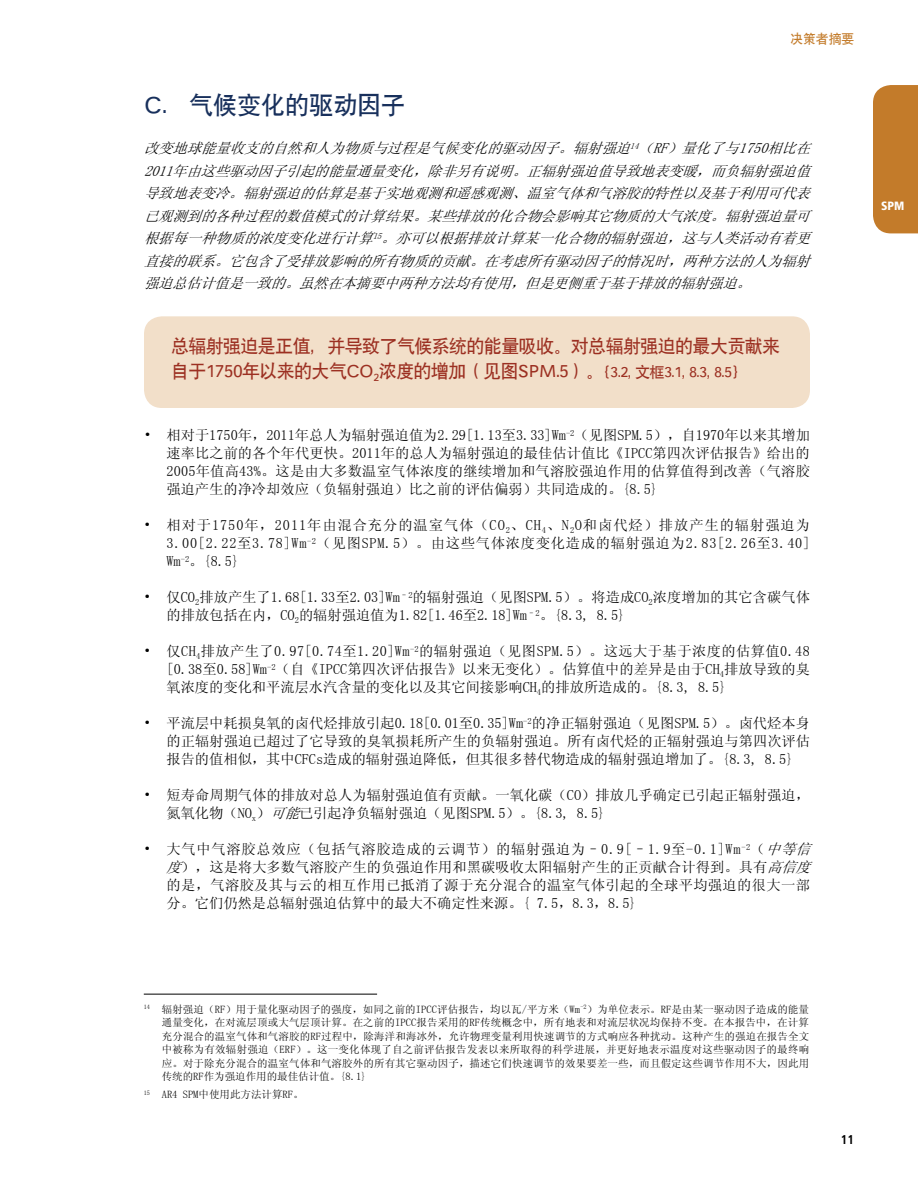
<style>
.page{position:relative;width:918px;height:1188px;background:#fff}
.page>*{position:absolute;margin:0;border:0;box-sizing:border-box;transform-origin:0 0}
.t1{font:24px "SIL Hei Med Jian";color:#18305c}
.t2{font:18px/25.5px "SIL Hei Med Jian";letter-spacing:-.035em;color:#9c3022}
.t3{font:14.25px/18px "Sim Sun";letter-spacing:.005em;color:#000;text-align:justify}
.t4{font:italic 14.25px/22.5px "Sim Sun";color:#000;text-align:justify}
.t5{font:14.25px/18px "Sim Sun";letter-spacing:.025em;color:#000}
.t6{font:12.75px "SIL Hei Med Jian";color:#c37b2a}
.t7{font:700 condensed 12.75px "Frutiger LT Pro";color:#000}
.t8{font:900 condensed 12px "Frutiger LT Pro";color:#fff}
.t9{font:10.5px/13.5px "Sim Sun";color:#000;text-align:justify}
.s1{font-size:15px}
.s2{font-style:italic}
</style>
<div class="page">
<div style="left:873px;top:85px;width:45px;height:148px;background:#c37b2a"></div>
<hr style="left:144px;top:994px;width:233px;height:1px;background:#000">
<div style="left:144px;top:316px;width:666px;height:92px;background:#f2dfc9;border-radius:18px"></div>
<p class="t6" style="left:790px;top:31px;width:65px">决策者摘要</p>
<h1 class="t1" style="left:144px;top:89px;width:262px">C. 气候变化的驱动因子</h1>
<p class="t4" style="left:144px;top:137px;width:673px">改变地球能量收支的自然和人为物质与过程是气候变化的驱动因子。辐射强迫<sup>14</sup>（RF）量化了与1750相比在2011年由这些驱动因子引起的能量通量变化，除非另有说明。正辐射强迫值导致地表变暖，而负辐射强迫值导致地表变冷。辐射强迫的估算是基于实地观测和遥感观测、温室气体和气溶胶的特性以及基于利用可代表已观测到的各种过程的数值模式的计算结果。某些排放的化合物会影响其它物质的大气浓度。辐射强迫量可根据每一种物质的浓度变化进行计算<sup>15</sup>。亦可以根据排放计算某一化合物的辐射强迫，这与人类活动有着更直接的联系。它包含了受排放影响的所有物质的贡献。在考虑所有驱动因子的情况时，两种方法的人为辐射强迫总估计值是一致的。虽然在本摘要中两种方法均有使用，但是更侧重于基于排放的辐射强迫。</p>
<p class="t2" style="left:171px;top:332px;width:611px">总辐射强迫是正值，并导致了气候系统的能量吸收。对总辐射强迫的最大贡献来自于1750年以来的大气CO<sub>2</sub>浓度的增加（见图SPM.5）。<span class="s1">{3.2, 文框3.1, 8.3, 8.5}</span></p>
<p class="t3" style="left:166px;top:426px;width:645px;text-indent:-22px">• 相对于1750年，2011年总人为辐射强迫值为2.29[1.13至3.33]Wm<sup>-2</sup>（见图SPM.5），自1970年以来其增加速率比之前的各个年代更快。2011年的总人为辐射强迫的最佳估计值比《IPCC第四次评估报告》给出的2005年值高43%。这是由大多数温室气体浓度的继续增加和气溶胶强迫作用的估算值得到改善（气溶胶强迫产生的净冷却效应（负辐射强迫）比之前的评估偏弱）共同造成的。{8.5}</p>
<p class="t3" style="left:167px;top:516px;width:645px;text-indent:-23px">• 相对于1750年，2011年由混合充分的温室气体（CO<sub>2</sub>、CH<sub>4</sub>、N<sub>2</sub>O和卤代烃）排放产生的辐射强迫为3.00[2.22至3.78]Wm<sup>-2</sup>（见图SPM.5）。由这些气体浓度变化造成的辐射强迫为2.83[2.26至3.40] Wm<sup>-2</sup>。{8.5}</p>
<p class="t3" style="left:167px;top:588px;width:645px;text-indent:-23px">• 仅CO<sub>2</sub>排放产生了1.68[1.33至2.03]Wm<sup>–2</sup>的辐射强迫（见图SPM.5）。将造成CO<sub>2</sub>浓度增加的其它含碳气体的排放包括在内，CO<sub>2</sub>的辐射强迫值为1.82[1.46至2.18]Wm<sup>–2</sup>。{8.3, 8.5}</p>
<p class="t3" style="left:166px;top:642px;width:645px;text-indent:-22px">• 仅CH<sub>4</sub>排放产生了0.97[0.74至1.20]Wm<sup>-2</sup>的辐射强迫（见图SPM.5）。这远大于基于浓度的估算值0.48 [0.38至0.58]Wm<sup>-2</sup>（自《IPCC第四次评估报告》以来无变化）。估算值中的差异是由于CH<sub>4</sub>排放导致的臭氧浓度的变化和平流层水汽含量的变化以及其它间接影响CH<sub>4</sub>的排放所造成的。{8.3, 8.5}</p>
<p class="t3" style="left:166px;top:714px;width:645px;text-indent:-22px">• 平流层中耗损臭氧的卤代烃排放引起0.18[0.01至0.35]Wm<sup>-2</sup>的净正辐射强迫（见图SPM.5）。卤代烃本身的正辐射强迫已超过了它导致的臭氧损耗所产生的负辐射强迫。所有卤代烃的正辐射强迫与第四次评估报告的值相似，其中CFCs造成的辐射强迫降低，但其很多替代物造成的辐射强迫增加了。{8.3, 8.5}</p>
<p class="t3" style="left:166px;top:786px;width:645px;text-indent:-22px">• 短寿命周期气体的排放对总人为辐射强迫值有贡献。一氧化碳（CO）排放几乎确定已引起正辐射强迫，氮氧化物（NO<sub>x</sub>）<span class="s2">可能</span>已引起净负辐射强迫（见图SPM.5）。{8.3, 8.5}</p>
<p class="t5" style="left:166px;top:840px;width:650px;text-indent:-23px">• 大气中气溶胶总效应（包括气溶胶造成的云调节）的辐射强迫为–0.9[–1.9至-0.1]Wm<sup>-2</sup>（<span class="s2">中等信度</span>），这是将大多数气溶胶产生的负强迫作用和黑碳吸收太阳辐射产生的正贡献合计得到。具有<span class="s2">高信度</span>的是，气溶胶及其与云的相互作用已抵消了源于充分混合的温室气体引起的全球平均强迫的很大一部分。它们仍然是总辐射强迫估算中的最大不确定性来源。{ 7.5，8.3，8.5}</p>
<p class="t8" style="left:881px;top:199px;width:25px">SPM</p>
<p class="t9" style="left:162px;top:1002px;width:649px;text-indent:-18px"><sup>14</sup> 辐射强迫（RF）用于量化驱动因子的强度，如同之前的IPCC评估报告，均以瓦/平方米（Wm<sup>-2</sup>）为单位表示。RF是由某一驱动因子造成的能量通量变化，在对流层顶或大气层顶计算。在之前的IPCC报告采用的RF传统概念中，所有地表和对流层状况均保持不变。在本报告中，在计算充分混合的温室气体和气溶胶的RF过程中，除海洋和海冰外，允许物理变量利用快速调节的方式响应各种扰动。这种产生的强迫在报告全文中被称为有效辐射强迫（ERF）。这一变化体现了自之前评估报告发表以来所取得的科学进展，并更好地表示温度对这些驱动因子的最终响应。对于除充分混合的温室气体和气溶胶外的所有其它驱动因子，描述它们快速调节的效果要差一些，而且假定这些调节作用不大，因此用传统的RF作为强迫作用的最佳估计值。{8.1}</p>
<p class="t9" style="left:144px;top:1088px;width:161px"><sup>15</sup> AR4 SPM中使用此方法计算RF。</p>
<p class="t7" style="left:841px;top:1132px;width:15px">11</p>
</div>
